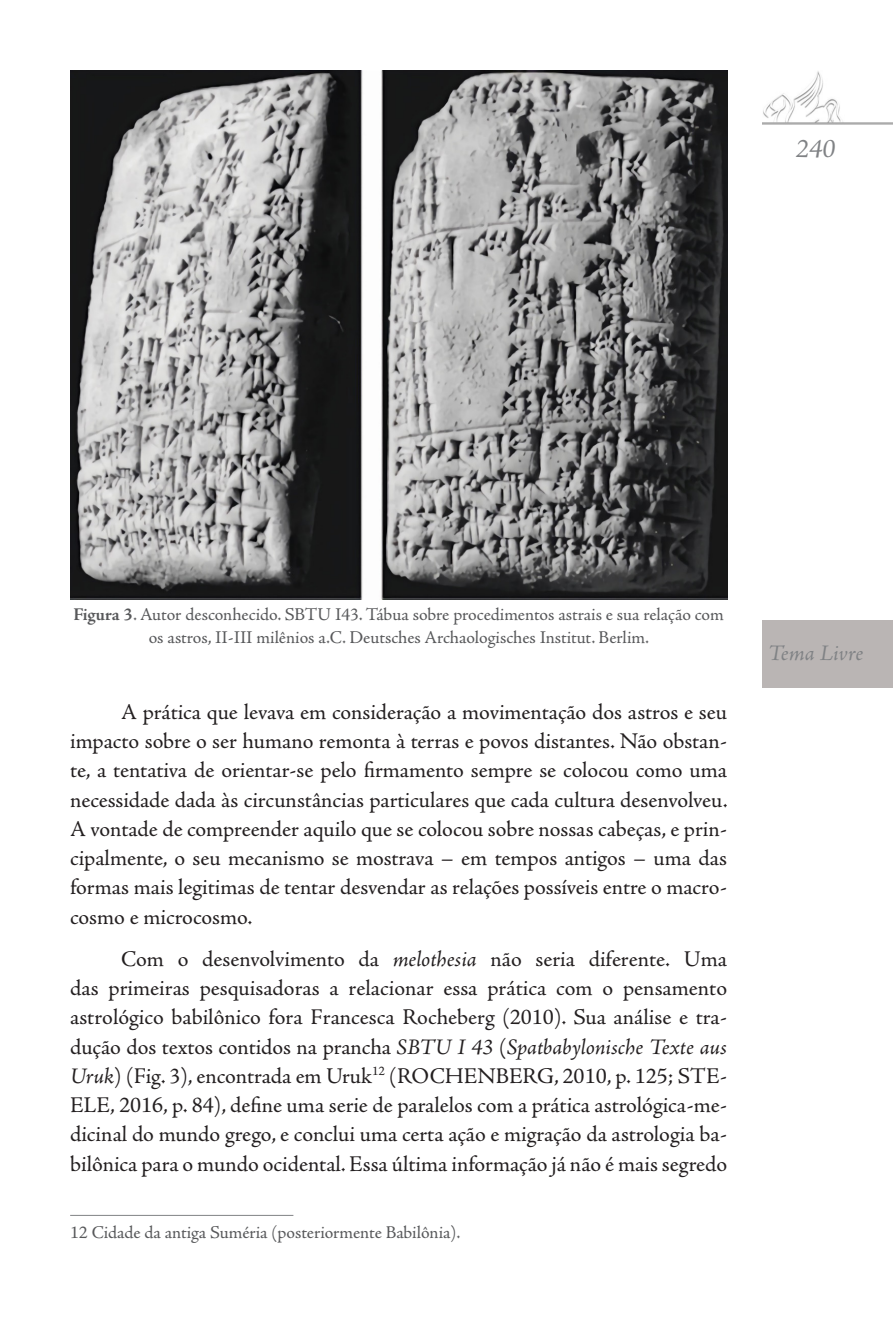
<style>
.page{position:relative;width:893px;height:1340px;background:#fff}
.page>*{position:absolute;margin:0;border:0;box-sizing:border-box;transform-origin:0 0}
.t1{font:italic 27px "Adobe Jenson Pro";color:#808285}
.Corpo_do_Texto{font:22.5px/29.2px "Adobe Jenson Pro";letter-spacing:-.005em;color:#231f20;text-align:justify}
.t2{font:italic 22.5px "Adobe Jenson Pro";letter-spacing:-.005em;color:#808285}
.Notas_de_rodapé{font:18px/22.5px "Adobe Jenson Pro";letter-spacing:-.005em;color:#57585a;text-align:center}
.s1{font-weight:700}
.s2{font-style:italic}
</style>
<div class="page">
<img style="left:762px;top:71px;width:131px;height:53px">
<div style="left:762px;top:620px;width:131px;height:68px;background:#bab5b4"></div>
<hr style="left:70px;top:1214px;width:223px;height:1px;background:#808285">
<img style="left:70px;top:70px;width:657px;height:530px">
<p class="t1" style="left:796px;top:133px;width:41px">240</p>
<p class="Notas_de_rodapé" style="left:74px;top:603px;width:652px"><span class="s1">Figura 3</span>. Autor desconhecido. SBTU I43. Tábua sobre procedimentos astrais e sua relação com os astros, II-III milênios a.C. Deutsches Archaologisches Institut. Berlim.</p>
<p class="Corpo_do_Texto" style="left:70px;top:697px;width:659px;text-indent:51px">A prática que levava em consideração a movimentação dos astros e seu impacto sobre o ser humano remonta à terras e povos distantes. Não obstan&shy;te, a tentativa de orientar-se pelo firmamento sempre se colocou como uma necessidade dada às circunstâncias particulares que cada cultura desenvolveu.<br>A vontade de compreender aquilo que se colocou sobre nossas cabeças, e prin&shy;cipalmente, o seu mecanismo se mostrava – em tempos antigos – uma das formas mais legitimas de tentar desvendar as relações possíveis entre o macro&shy;cosmo e microcosmo.</p>
<p class="Corpo_do_Texto" style="left:70px;top:944px;width:658px;text-indent:51px">Com o desenvolvimento da <span class="s2">melothesia</span> não seria diferente. Uma das primeiras pesquisadoras a relacionar essa prática com o pensamento astrológico babilônico fora Francesca Rocheberg (2010). Sua análise e tra&shy;dução dos textos contidos na prancha <span class="s2">SBTU I 43</span> (<span class="s2">Spatbabylonische Texte aus Uruk</span>) (Fig. 3), encontrada em Uruk<sup>12</sup> (ROCHENBERG, 2010, p. 125; STE-ELE, 2016, p. 84), define uma serie de paralelos com a prática astrológica-me&shy;dicinal do mundo grego, e conclui uma certa ação e migração da astrologia ba&shy;bilônica para o mundo ocidental. Essa última informação já não é mais segredo</p>
<p class="Notas_de_rodapé" style="left:70px;top:1221px;width:392px">12 Cidade da antiga Suméria (posteriormente Babilônia).</p>
<p class="t2" style="left:768px;top:640px;width:97px">Tema Livre</p>
</div>
